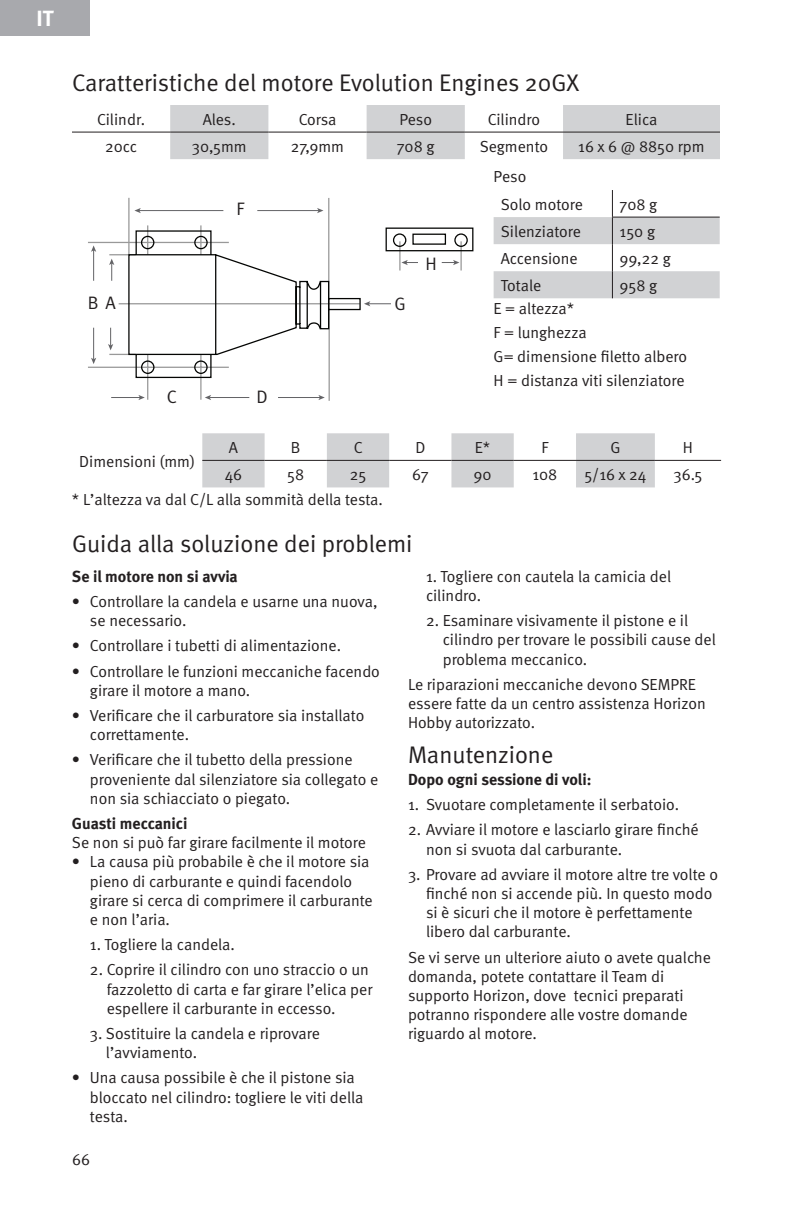
<style>
.page{position:relative;width:792px;height:1224px;background:#fff}
.page>*{position:absolute;margin:0;border:0;box-sizing:border-box;transform-origin:0 0}
.t1{font:24px "Meta Normal";color:#231f20}
.t2{font:700 22px "Meta";color:#fff}
.t3{font:18px "Meta Normal";color:#231f20}
.t4{font:16px/19.2px "Meta Normal";color:#231f20}
.t5{font:700 16px "Meta";color:#231f20}
</style>
<div class="page">
<div style="left:0;top:0;width:90px;height:36px;background:#a8a9ad"></div>
<svg style="left:170px;top:105px;width:550px;height:54px"></svg>
<hr style="left:72px;top:132px;width:98px;height:1px;background:#231f20">
<hr style="left:170px;top:132px;width:98px;height:1px;background:#231f20">
<hr style="left:268px;top:132px;width:99px;height:1px;background:#231f20">
<hr style="left:367px;top:132px;width:98px;height:1px;background:#231f20">
<hr style="left:465px;top:132px;width:98px;height:1px;background:#231f20">
<hr style="left:563px;top:132px;width:157px;height:1px;background:#231f20">
<hr style="left:147px;top:225px;width:1px;height:30px;background:#999">
<hr style="left:200px;top:225px;width:2px;height:30px;background:#999">
<hr style="left:128px;top:198px;width:2px;height:56px;background:#999">
<hr style="left:328px;top:198px;width:1px;height:100px;background:#999">
<hr style="left:139px;top:210px;width:84px;height:1px;background:#636366">
<svg style="left:134px;top:208px;width:9px;height:5px"></svg>
<hr style="left:209px;top:397px;width:40px;height:1px;background:#636366">
<svg style="left:205px;top:395px;width:6px;height:5px"></svg>
<hr style="left:93px;top:328px;width:1px;height:32px;background:#636366">
<svg style="left:88px;top:356px;width:11px;height:11px"></svg>
<hr style="left:93px;top:250px;width:1px;height:31px;background:#636366">
<svg style="left:88px;top:241px;width:11px;height:13px"></svg>
<hr style="left:257px;top:210px;width:62px;height:1px;background:#636366">
<svg style="left:317px;top:208px;width:6px;height:5px"></svg>
<hr style="left:278px;top:397px;width:42px;height:1px;background:#636366">
<svg style="left:318px;top:392px;width:11px;height:9px"></svg>
<svg style="left:111px;top:392px;width:38px;height:8px"></svg>
<hr style="left:88px;top:242px;width:141px;height:1px;background:#999">
<hr style="left:88px;top:367px;width:141px;height:1px;background:#999">
<svg style="left:109px;top:254px;width:19px;height:27px"></svg>
<svg style="left:108px;top:328px;width:20px;height:27px"></svg>
<hr style="left:200px;top:355px;width:2px;height:45px;background:#999">
<hr style="left:329px;top:310px;width:1px;height:91px;background:#999">
<hr style="left:119px;top:303px;width:241px;height:1px;background:#999">
<hr style="left:147px;top:354px;width:1px;height:46px;background:#999">
<svg style="left:128px;top:227px;width:345px;height:152px"></svg>
<svg style="left:494px;top:190px;width:226px;height:108px"></svg>
<svg style="left:202px;top:433px;width:453px;height:54px"></svg>
<hr style="left:202px;top:460px;width:63px;height:1px;background:#231f20">
<hr style="left:265px;top:460px;width:62px;height:1px;background:#231f20">
<hr style="left:327px;top:460px;width:62px;height:1px;background:#231f20">
<hr style="left:389px;top:460px;width:62px;height:1px;background:#231f20">
<hr style="left:451px;top:460px;width:63px;height:1px;background:#231f20">
<hr style="left:514px;top:460px;width:62px;height:1px;background:#231f20">
<hr style="left:576px;top:460px;width:79px;height:1px;background:#231f20">
<hr style="left:655px;top:460px;width:66px;height:1px;background:#231f20">
<h2 class="t2" style="left:36px;top:5px;width:19px">IT</h2>
<h1 class="t1" style="left:72px;top:69px;width:509px">Caratteristiche del motore Evolution Engines 20GX</h1>
<p class="t4" style="left:97px;top:110px;width:49px">Cilindr.</p>
<p class="t4" style="left:203px;top:110px;width:35px">Ales.</p>
<p class="t4" style="left:299px;top:110px;width:39px">Corsa</p>
<p class="t4" style="left:399px;top:110px;width:34px">Peso</p>
<p class="t4" style="left:488px;top:110px;width:54px">Cilindro</p>
<p class="t4" style="left:626px;top:110px;width:33px">Elica</p>
<p class="t4" style="left:105px;top:137px;width:34px">20cc</p>
<p class="t4" style="left:192px;top:137px;width:56px">30,5mm</p>
<p class="t4" style="left:291px;top:137px;width:55px">27,9mm</p>
<p class="t4" style="left:397px;top:137px;width:39px">708 g</p>
<p class="t4" style="left:480px;top:137px;width:70px">Segmento</p>
<p class="t4" style="left:578px;top:137px;width:128px">16 x 6 @ 8850 rpm</p>
<p class="t3" style="left:88px;top:292px;width:29px">B A</p>
<p class="t3" style="left:237px;top:199px;width:9px">F</p>
<p class="t3" style="left:167px;top:386px;width:12px">C</p>
<p class="t3" style="left:257px;top:386px;width:13px">D</p>
<p class="t3" style="left:394px;top:294px;width:13px">G</p>
<p class="t3" style="left:426px;top:254px;width:13px">H</p>
<p class="t4" style="left:501px;top:162px;width:84px;line-height:27.8px;text-indent:-7px">Peso<br>Solo motore</p>
<p class="t4" style="left:620px;top:195px;width:39px">708 g</p>
<p class="t4" style="left:501px;top:222px;width:82px">Silenziatore</p>
<p class="t4" style="left:620px;top:222px;width:37px">150 g</p>
<p class="t4" style="left:501px;top:249px;width:78px">Accensione</p>
<p class="t4" style="left:620px;top:249px;width:53px">99,22 g</p>
<p class="t4" style="left:501px;top:276px;width:42px">Totale</p>
<p class="t4" style="left:620px;top:276px;width:39px">958 g</p>
<p class="t4" style="left:494px;top:297px;width:195px;line-height:23.8px">E = altezza*<br>F = lunghezza<br>G= dimensione filetto albero<br>H = distanza viti silenziatore</p>
<p class="t4" style="left:229px;top:438px;width:11px">A</p>
<p class="t4" style="left:291px;top:438px;width:11px">B</p>
<p class="t4" style="left:354px;top:438px;width:11px">C</p>
<p class="t4" style="left:415px;top:438px;width:11px">D</p>
<p class="t4" style="left:475px;top:438px;width:17px">E*</p>
<p class="t4" style="left:542px;top:438px;width:8px">F</p>
<p class="t4" style="left:610px;top:438px;width:12px">G</p>
<p class="t4" style="left:683px;top:438px;width:12px">H</p>
<p class="t4" style="left:225px;top:465px;width:19px">46</p>
<p class="t4" style="left:287px;top:465px;width:18px">58</p>
<p class="t4" style="left:350px;top:465px;width:18px">25</p>
<p class="t4" style="left:412px;top:465px;width:18px">67</p>
<p class="t4" style="left:474px;top:465px;width:20px">90</p>
<p class="t4" style="left:532px;top:465px;width:26px">108</p>
<p class="t4" style="left:584px;top:465px;width:63px">5/16 x 24</p>
<p class="t4" style="left:674px;top:465px;width:30px">36.5</p>
<p class="t4" style="left:72px;top:489px;width:312px">* L’altezza va dal C/L alla sommità della testa.</p>
<p class="t4" style="left:79px;top:451px;width:117px">Dimensioni (mm)</p>
<h1 class="t1" style="left:72px;top:530px;width:342px">Guida alla soluzione dei problemi</h1>
<p class="t5" style="left:72px;top:567px;width:167px">Se il motore non si avvia</p>
<p class="t4" style="left:90px;top:592px;width:289px;text-indent:-18px">• Controllare la candela e usarne una nuova, se necessario.</p>
<p class="t4" style="left:72px;top:636px;width:271px">• Controllare i tubetti di alimentazione.</p>
<p class="t4" style="left:90px;top:661px;width:291px;text-indent:-18px">• Controllare le funzioni meccaniche facendo girare il motore a mano.</p>
<p class="t4" style="left:90px;top:706px;width:276px;text-indent:-18px">• Verificare che il carburatore sia installato correttamente.</p>
<p class="t4" style="left:90px;top:750px;width:290px;text-indent:-18px">• Verificare che il tubetto della pressione proveniente dal silenziatore sia collegato e non sia schiacciato o piegato.</p>
<p class="t5" style="left:72px;top:814px;width:117px">Guasti meccanici</p>
<p class="t4" style="left:72px;top:833px;width:296px">Se non si può far girare facilmente il motore</p>
<p class="t4" style="left:90px;top:852px;width:284px;text-indent:-18px">• La causa più probabile è che il motore sia pieno di carburante e quindi facendolo girare si cerca di comprimere il carburante e non l’aria.</p>
<p class="t4" style="left:90px;top:935px;width:146px">1. Togliere la candela.</p>
<p class="t4" style="left:107px;top:960px;width:267px;text-indent:-17px">2. Coprire il cilindro con uno straccio o un fazzoletto di carta e far girare l’elica per espellere il carburante in eccesso.</p>
<p class="t4" style="left:106px;top:1024px;width:216px;text-indent:-16px">3. Sostituire la candela e riprovare l’avviamento.</p>
<p class="t4" style="left:90px;top:1068px;width:275px;text-indent:-18px">• Una causa possibile è che il pistone sia bloccato nel cilindro: togliere le viti della testa.</p>
<p class="t4" style="left:72px;top:1150px;width:20px">66</p>
<p class="t4" style="left:426px;top:566px;width:247px">1. Togliere con cautela la camicia del cilindro.</p>
<p class="t4" style="left:443px;top:611px;width:275px;text-indent:-17px">2. Esaminare visivamente il pistone e il cilindro per trovare le possibili cause del problema meccanico.</p>
<p class="t4" style="left:408px;top:674px;width:299px">Le riparazioni meccaniche devono SEMPRE essere fatte da un centro assistenza Horizon<br>Hobby autorizzato.</p>
<h1 class="t1" style="left:408px;top:741px;width:147px">Manutenzione</h1>
<p class="t5" style="left:408px;top:770px;width:185px">Dopo ogni sessione di voli:</p>
<p class="t4" style="left:408px;top:795px;width:273px">1. Svuotare completamente il serbatoio.</p>
<p class="t4" style="left:426px;top:820px;width:274px;text-indent:-18px">2. Avviare il motore e lasciarlo girare finché non si svuota dal carburante.</p>
<p class="t4" style="left:426px;top:864px;width:294px;text-indent:-18px">3. Provare ad avviare il motore altre tre volte o finché non si accende più. In questo modo si è sicuri che il motore è perfettamente libero dal carburante.</p>
<p class="t4" style="left:408px;top:947px;width:305px">Se vi serve un ulteriore aiuto o avete qualche domanda, potete contattare il Team di supporto Horizon, dove tecnici preparati potranno rispondere alle vostre domande riguardo al motore.</p>
</div>
